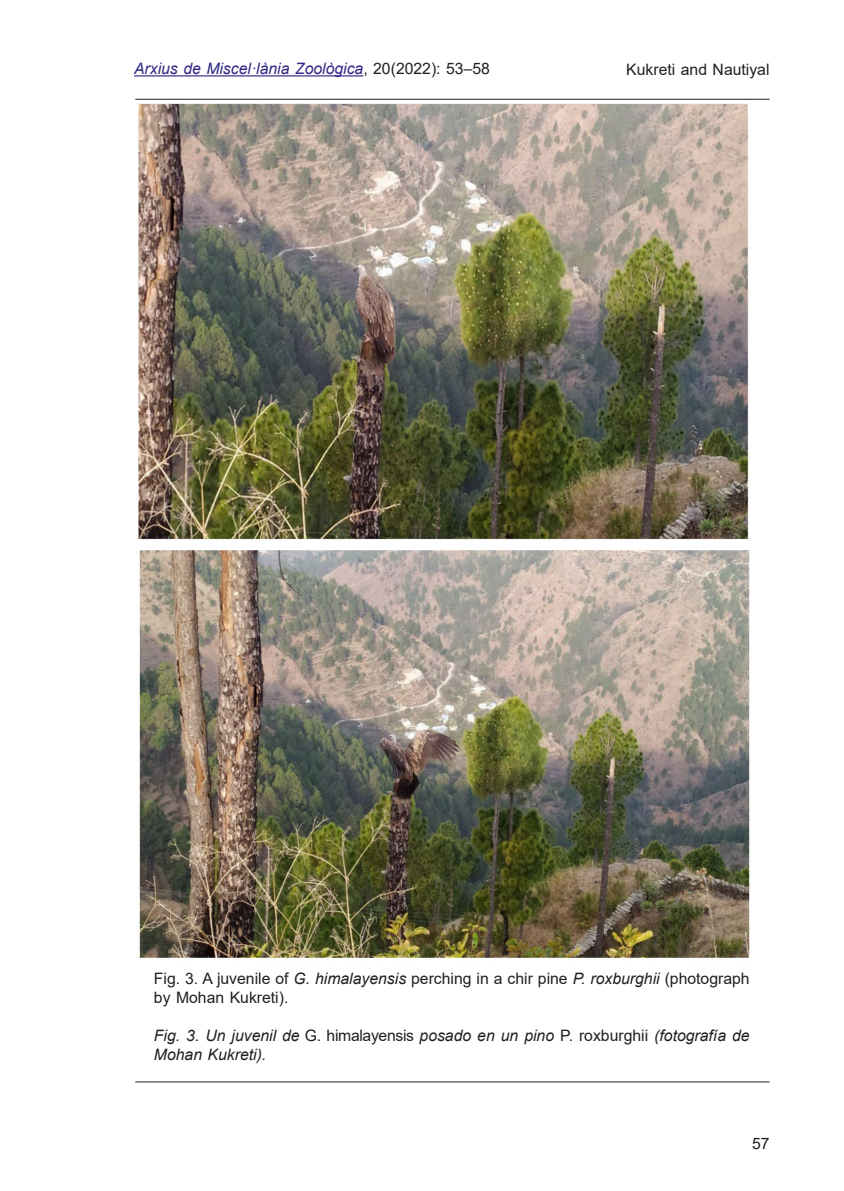
<style>
.page{position:relative;width:844px;height:1191px;background:#fff}
.page>*{position:absolute;margin:0;border:0;box-sizing:border-box;transform-origin:0 0}
.Peu_1_ang{font:15.75px/18.9px "Arial MT2";color:#231f20}
.Peu_2_esp{font:italic 15.75px/18.9px "Arial";color:#231f20}
.t1{font:italic 15.75px "Arial";color:#302784}
.s1{font-family:"Arial MT2";font-style:normal;color:#231f20}
.s2{font-family:"Arial";font-style:italic}
.s3{font-family:"Arial Italic MT2";font-style:normal}
.s4{font-family:"Arial MT2";font-style:normal}
</style>
<div class="page">
<hr style="left:134px;top:75px;width:229px;height:1px;background:#302784">
<img style="left:138px;top:103px;width:612px;height:855px">
<hr style="left:135px;top:99px;width:634px;height:1px;background:#231f20">
<hr style="left:135px;top:1081px;width:634px;height:1px;background:#231f20">
<p class="t1" style="left:134px;top:58px;width:357px">Arxius de Miscel·lània Zoològica<span class="s1">, 20(2022): 53–58</span></p>
<p class="Peu_1_ang" style="left:626px;top:60px;width:145px">Kukreti and Nautiyal</p>
<p class="Peu_1_ang" style="left:154px;top:969px;width:597px">Fig. 3. A juvenile of <span class="s2">G. himalayensis</span> perching in a chir pine <span class="s2">P. roxburghii</span> (photograph by Mohan Kukreti).</p>
<p class="Peu_2_esp" style="left:154px;top:1026px;width:597px"><span class="s3">Fig. 3. Un juvenil de</span> <span class="s4">G. himalayensis</span> posado en un pino <span class="s4">P. roxburghii</span> (fotografía de<br>Mohan Kukreti).</p>
<p class="Peu_1_ang" style="left:751px;top:1133px;width:19px">57</p>
</div>
